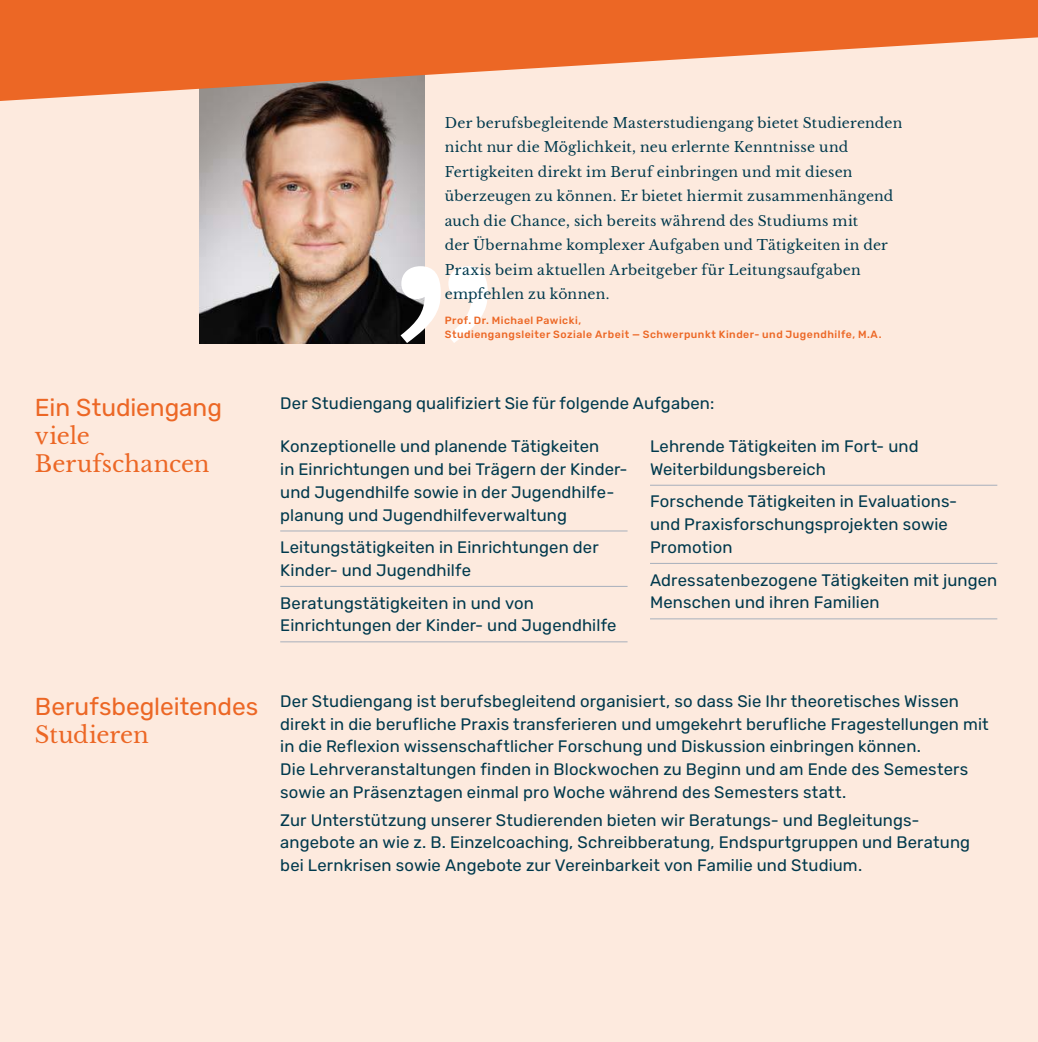
<style>
.page{position:relative;width:1038px;height:1042px;background:#fdeade}
.page>*{position:absolute;margin:0;border:0;box-sizing:border-box;transform-origin:0 0}
.t1{font:24.5px "Rubik";letter-spacing:-.005em;color:#ec6725}
.t2{font:22.75px/28px "Libre Baskerville";letter-spacing:-.005em;color:#ec6725}
.t3{font:16.62px/22.8px "Rubik";letter-spacing:.01em;color:#00394d}
.t4{font:14px/24.5px "Libre Baskerville";letter-spacing:.015em;color:#00394d}
.t5{font:500 10.5px/14px "Rubik";letter-spacing:.045em;color:#ec6725}
</style>
<div class="page">
<img style="left:199px;top:165px;width:226px;height:178px">
<svg style="left:0;top:0;width:1038px;height:165px"></svg>
<hr style="left:280px;top:530px;width:347px;height:1px;background:#abb2bd">
<hr style="left:280px;top:586px;width:347px;height:1px;background:#abb2bd">
<hr style="left:280px;top:641px;width:347px;height:1px;background:#abb2bd">
<hr style="left:650px;top:485px;width:347px;height:1px;background:#abb2bd">
<hr style="left:650px;top:563px;width:347px;height:1px;background:#abb2bd">
<hr style="left:650px;top:618px;width:347px;height:1px;background:#abb2bd">
<svg style="left:400px;top:266px;width:88px;height:77px"></svg>
<p class="t4" style="left:445px;top:110px;width:459px">Der berufsbegleitende Masterstudiengang bietet Studierenden nicht nur die Möglichkeit, neu erlernte Kenntnisse und Fertigkeiten direkt im Beruf einbringen und mit diesen überzeugen zu können. Er bietet hiermit zusammenhängend auch die Chance, sich bereits während des Studiums mit<br>der Übernahme komplexer Aufgaben und Tätigkeiten in der Praxis beim aktuellen Arbeitgeber für Leitungsaufgaben empfehlen zu können.</p>
<p class="t5" style="left:445px;top:314px;width:438px">Prof. Dr. Michael Pawicki,<br>Studiengangsleiter Soziale Arbeit — Schwerpunkt Kinder- und Jugendhilfe, M.A.</p>
<h1 class="t1" style="left:35px;top:393px;width:189px">Ein Studiengang</h1>
<p class="t3" style="left:280px;top:393px;width:436px">Der Studiengang qualifiziert Sie für folgende Aufgaben:</p>
<h2 class="t2" style="left:35px;top:422px;width:176px">viele<br>Berufschancen</h2>
<p class="t3" style="left:650px;top:435px;width:270px">Lehrende Tätigkeiten im Fort- und<br>Weiterbildungsbereich</p>
<p class="t3" style="left:650px;top:491px;width:309px">Forschende Tätigkeiten in Evaluations&shy;und Praxisforschungsprojekten sowie<br>Promotion</p>
<p class="t3" style="left:650px;top:569px;width:349px">Adressatenbezogene Tätigkeiten mit jungen<br>Menschen und ihren Familien</p>
<p class="t3" style="left:280px;top:435px;width:349px">Konzeptionelle und planende Tätigkeiten<br>in Einrichtungen und bei Trägern der Kinder&shy;und Jugendhilfe sowie in der Jugendhilfe&shy;planung und Jugendhilfeverwaltung</p>
<p class="t3" style="left:280px;top:536px;width:320px">Leitungstätigkeiten in Einrichtungen der<br>Kinder- und Jugendhilfe</p>
<p class="t3" style="left:280px;top:592px;width:338px">Beratungstätigkeiten in und von<br>Einrichtungen der Kinder- und Jugendhilfe</p>
<h1 class="t1" style="left:35px;top:692px;width:225px">Berufsbegleitendes</h1>
<h2 class="t2" style="left:35px;top:720px;width:115px">Studieren</h2>
<p class="t3" style="left:280px;top:690px;width:710px">Der Studiengang ist berufsbegleitend organisiert, so dass Sie Ihr theoretisches Wissen direkt in die berufliche Praxis transferieren und umgekehrt berufliche Fragestellungen mit in die Reflexion wissenschaftlicher Forschung und Diskussion einbringen können.<br>Die Lehrveranstaltungen finden in Blockwochen zu Beginn und am Ende des Semesters sowie an Präsenztagen einmal pro Woche während des Semesters statt.</p>
<p class="t3" style="left:280px;top:809px;width:691px">Zur Unterstützung unserer Studierenden bieten wir Beratungs- und Begleitungs&shy;angebote an wie z. B. Einzelcoaching, Schreibberatung, Endspurtgruppen und Beratung bei Lernkrisen sowie Angebote zur Vereinbarkeit von Familie und Studium.</p>
</div>
